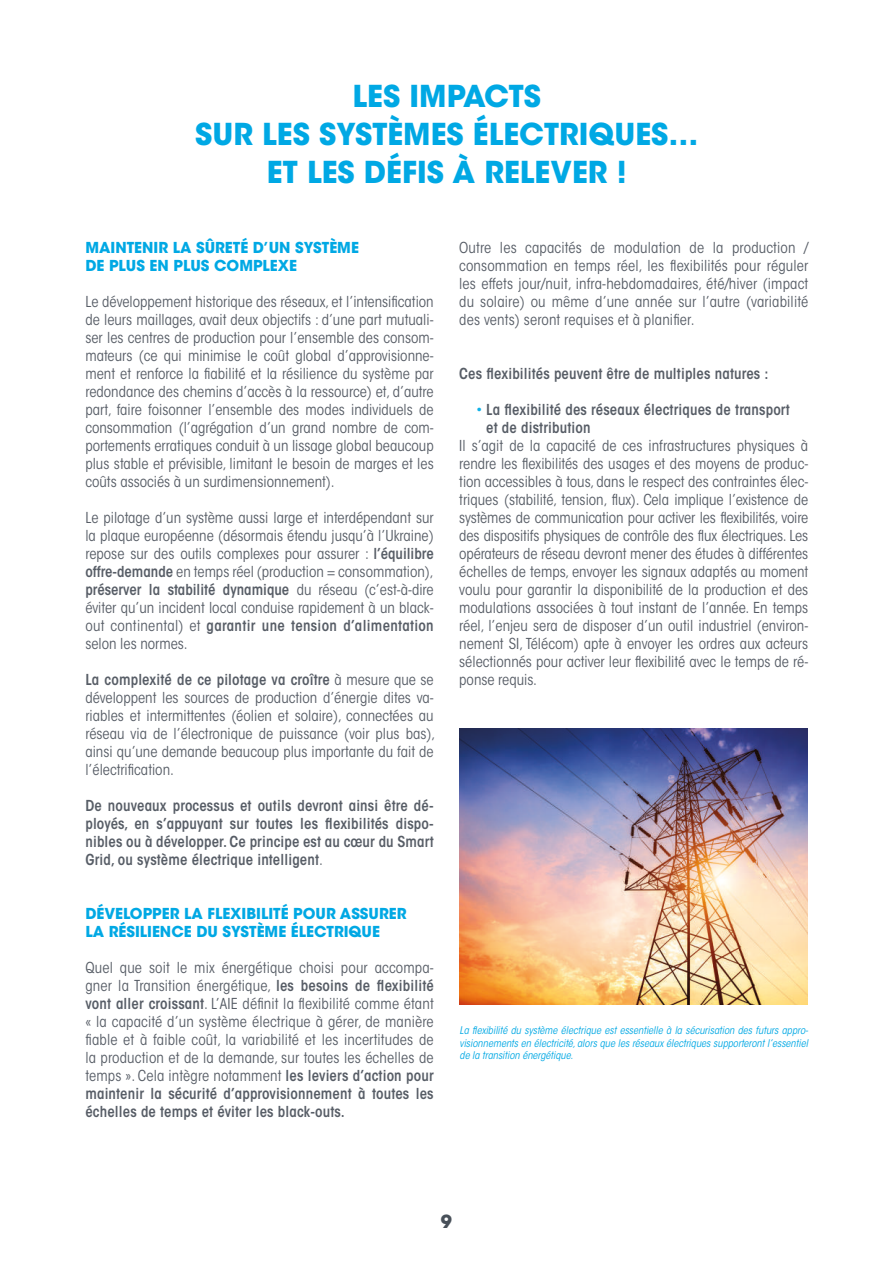
<style>
.page{position:relative;width:893px;height:1263px;background:#fff}
.page>*{position:absolute;margin:0;border:0;box-sizing:border-box;transform-origin:0 0}
.t1{font:700 30px/37.7px "ITC Avant Garde Std";color:#00a8e4;text-align:center}
.t2{font:700 18px "Avant Garde";color:#485059}
.t3{font:condensed 15px/18px "ITC Avant Garde Std";color:#575d66;text-align:justify}
.t4{font:600 condensed 15px/18px "ITC Avant Garde Std";letter-spacing:.01em;color:#575d66;text-align:justify}
.t5{font:700 15px/18px "ITC Avant Garde Std";color:#00a8e4}
.t6{font:italic condensed 10.5px/12.6px "ITC Avant Garde Std";color:#00a8e4;text-align:justify}
.s1{font-weight:600}
.s2{font-weight:400}
.s3{font-weight:400;color:#0eb1e8}
</style>
<div class="page">
<img style="left:459px;top:729px;width:349px;height:276px">
<h1 class="t1" style="left:195px;top:77px;width:505px">LES IMPACTS<br>SUR LES SYSTÈMES ÉLECTRIQUES…<br>ET LES DÉFIS À RELEVER !</h1>
<p class="t5" style="left:85px;top:239px;width:275px">MAINTENIR LA SÛRETÉ D’UN SYSTÈME<br>DE PLUS EN PLUS COMPLEXE</p>
<p class="t3" style="left:85px;top:293px;width:350px">Le développement historique des réseaux, et l’intensification de leurs maillages, avait deux objectifs : d’une part mutuali&shy;ser les centres de production pour l’ensemble des consom&shy;mateurs (ce qui minimise le coût global d’approvisionne&shy;ment et renforce la fiabilité et la résilience du système par redondance des chemins d’accès à la ressource) et, d’autre part, faire foisonner l’ensemble des modes individuels de consommation (l’agrégation d’un grand nombre de com&shy;portements erratiques conduit à un lissage global beaucoup plus stable et prévisible, limitant le besoin de marges et les coûts associés à un surdimensionnement).</p>
<p class="t3" style="left:85px;top:509px;width:350px">Le pilotage d’un système aussi large et interdépendant sur la plaque européenne (désormais étendu jusqu’à l’Ukraine) repose sur des outils complexes pour assurer : <span class="s1">l’équilibre offre-demande</span> en temps réel (production = consommation), <span class="s1">préserver la stabilité dynamique</span> du réseau (c’est-à-dire éviter qu’un incident local conduise rapidement à un black&shy;out continental) et <span class="s1">garantir une tension d’alimentation </span>selon les normes.</p>
<p class="t3" style="left:85px;top:671px;width:351px"><span class="s1">La complexité de ce pilotage va croître</span> à mesure que se développent les sources de production d’énergie dites va&shy;riables et intermittentes (éolien et solaire), connectées au réseau via de l’électronique de puissance (voir plus bas), ainsi qu’une demande beaucoup plus importante du fait de l’électrification.</p>
<p class="t4" style="left:85px;top:797px;width:350px">De nouveaux processus et outils devront ainsi être dé&shy;ployés, en s’appuyant sur toutes les flexibilités dispo&shy;nibles ou à développer. Ce principe est au cœur du Smart Grid, ou système électrique intelligent<span class="s2">.</span></p>
<p class="t5" style="left:85px;top:905px;width:323px">DÉVELOPPER LA FLEXIBILITÉ POUR ASSURER<br>LA RÉSILIENCE DU SYSTÈME ÉLECTRIQUE</p>
<p class="t3" style="left:85px;top:959px;width:350px">Quel que soit le mix énergétique choisi pour accompa&shy;gner la Transition énergétique, <span class="s1">les besoins de flexibilité vont aller croissant</span>. L’AIE définit la flexibilité comme étant « la capacité d’un système électrique à gérer, de manière fiable et à faible coût, la variabilité et les incertitudes de la production et de la demande, sur toutes les échelles de temps ». Cela intègre notamment <span class="s1">les leviers d’action pour maintenir la sécurité d’approvisionnement à toutes les échelles de temps et éviter les black-outs.</span></p>
<p class="t3" style="left:459px;top:239px;width:351px">Outre les capacités de modulation de la production / consommation en temps réel, les flexibilités pour réguler les effets jour/nuit, infra-hebdomadaires, été/hiver (impact du solaire) ou même d’une année sur l’autre (variabilité des vents) seront requises et à planifier.</p>
<p class="t4" style="left:459px;top:365px;width:311px">Ces flexibilités peuvent être de multiples natures :</p>
<p class="t4" style="left:486px;top:401px;width:305px;text-indent:-10px"><span class="s3">•</span> La flexibilité des réseaux électriques de transport et de distribution</p>
<p class="t3" style="left:459px;top:437px;width:351px">Il s’agit de la capacité de ces infrastructures physiques à rendre les flexibilités des usages et des moyens de produc&shy;tion accessibles à tous, dans le respect des contraintes élec&shy;triques (stabilité, tension, flux). Cela implique l’existence de systèmes de communication pour activer les flexibilités, voire des dispositifs physiques de contrôle des flux électriques. Les opérateurs de réseau devront mener des études à différentes échelles de temps, envoyer les signaux adaptés au moment voulu pour garantir la disponibilité de la production et des modulations associées à tout instant de l’année. En temps réel, l’enjeu sera de disposer d’un outil industriel (environ&shy;nement SI, Télécom) apte à envoyer les ordres aux acteurs sélectionnés pour activer leur flexibilité avec le temps de ré&shy;ponse requis.</p>
<p class="t6" style="left:460px;top:1024px;width:350px">La flexibilité du système électrique est essentielle à la sécurisation des futurs appro&shy;visionnements en électricité, alors que les réseaux électriques supporteront l’essentiel de la transition énergétique.</p>
<p class="t2" style="left:441px;top:1209px;width:13px">9</p>
</div>
